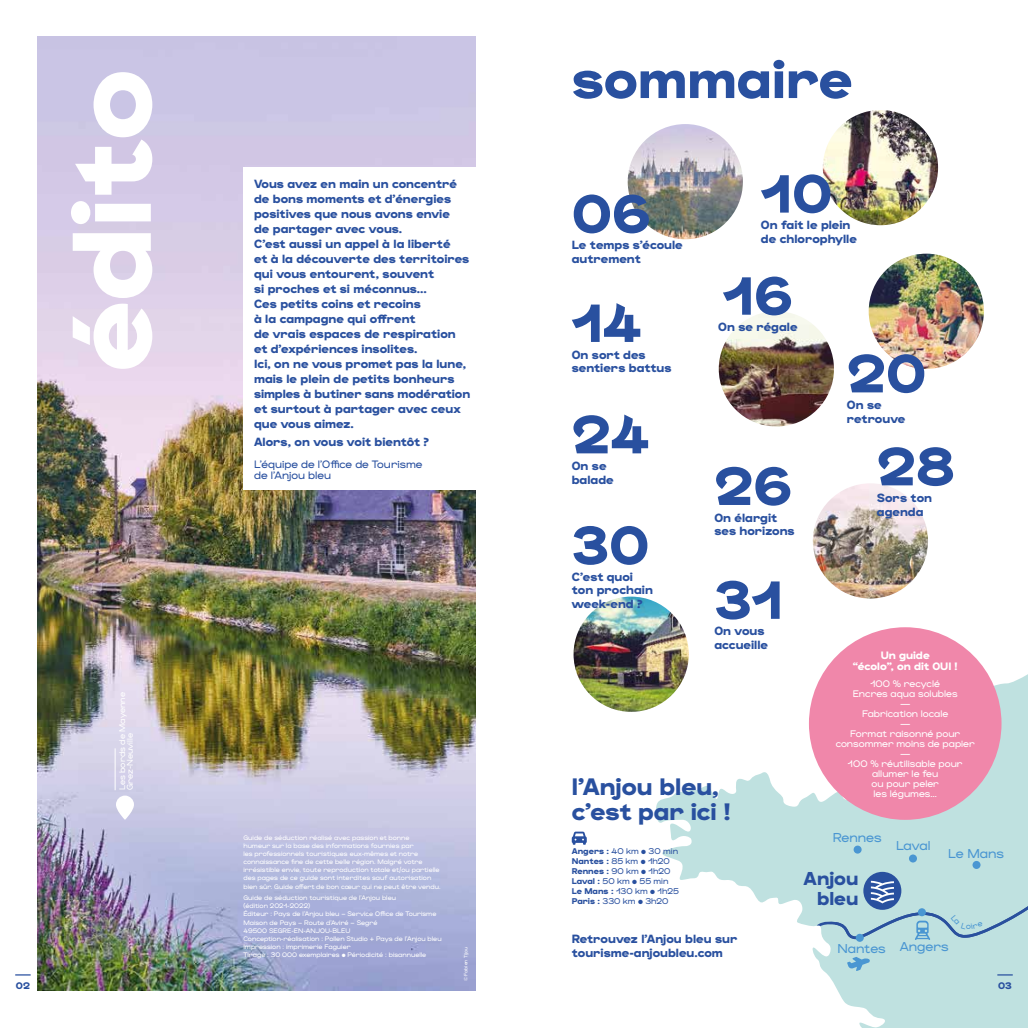
<style>
.page{position:relative;width:1028px;height:1028px;background:#fff}
.page>*{position:absolute;margin:0;border:0;box-sizing:border-box;transform-origin:0 0}
.t1{font:700 117.62px "Zoom Pro";color:#fff}
.t2{font:700 56.25px "Zoom Pro";color:#29509f}
.t3{font:700 25px/25px "Zoom Pro";color:#29509f}
.t4{font:700 19.62px/19.6px "Zoom Pro";color:#29509f;text-align:right}
.t5{font:13.5px "Zoom Pro";color:#4a96d2}
.t6{font:700 12.5px/15px "Zoom Pro";color:#29509f}
.t7{font:11.25px/11.2px "Zoom Pro";color:#29509f}
.t8{font:700 11.25px/11.2px "Zoom Pro";color:#fff;text-align:center}
.t9{font:10px/10px "Zoom Pro";color:#fff;text-align:center}
.t10{font:700 10px "Zoom Pro";color:#29509f}
.t11{font:8.75px/10px "Zoom Pro";color:#29509f}
.t12{font:8.75px/7.5px "Zoom Pro";color:#fff}
.t13{font:6.88px/8.1px "Zoom Pro";color:#fff}
.t14{font:5px "Zoom Pro";color:#fff}
.s1{font-weight:700}
</style>
<div class="page">
<img style="left:573px;top:596px;width:115px;height:116px;border-radius:58px">
<svg style="left:655px;top:649px;width:373px;height:379px"></svg>
<svg style="left:847px;top:956px;width:23px;height:15px"></svg>
<div style="left:853px;top:845px;width:8px;height:8px;background:#4a96d2;border-radius:50%"></div>
<div style="left:909px;top:854px;width:8px;height:8px;background:#4a96d2;border-radius:50%"></div>
<svg style="left:997px;top:974px;width:15px;height:1px"></svg>
<svg style="left:15px;top:974px;width:16px;height:1px"></svg>
<img style="left:627px;top:124px;width:116px;height:115px;border-radius:58px">
<img style="left:812px;top:483px;width:116px;height:115px;border-radius:58px">
<img style="left:718px;top:311px;width:116px;height:115px;border-radius:58px">
<img style="left:868px;top:254px;width:115px;height:115px;border-radius:58px">
<img style="left:823px;top:110px;width:115px;height:115px;border-radius:58px">
<img style="left:37px;top:37px;width:438px;height:953px">
<svg style="left:572px;top:831px;width:15px;height:13px"></svg>
<div style="left:243px;top:168px;width:238px;height:321px;background:#fff"></div>
<div style="left:809px;top:627px;width:192px;height:192px;background:#f087aa;border-radius:50%"></div>
<hr style="left:115px;top:748px;width:1px;height:42px;background:#fff">
<svg style="left:116px;top:795px;width:18px;height:24px"></svg>
<svg style="left:816px;top:858px;width:212px;height:89px;background:#b1d4da"></svg>
<h1 class="t1" style="left:38px;top:372px;width:304px;rotate:-90deg">édito</h1>
<p class="t12" style="left:119px;top:790px;width:100px;rotate:-90deg">Les bords de Mayenne<br>Grez-Neuville</p>
<p class="t6" style="left:254px;top:177px;width:218px">Vous avez en main un concentré de bons moments et d’énergies positives que nous avons envie<br>de partager avec vous.<br>C’est aussi un appel à la liberté<br>et à la découverte des territoires qui vous entourent, souvent<br>si proches et si méconnus…<br>Ces petits coins et recoins<br>à la campagne qui offrent<br>de vrais espaces de respiration et d’expériences insolites.<br>Ici, on ne vous promet pas la lune, mais le plein de petits bonheurs simples à butiner sans modération et surtout à partager avec ceux que vous aimez.</p>
<p class="t6" style="left:254px;top:434px;width:176px">Alors, on vous voit bientôt ?</p>
<p class="t7" style="left:254px;top:458px;width:170px">L’équipe de l’Office de Tourisme de l’Anjou bleu</p>
<h2 class="t2" style="left:572px;top:44px;width:282px">sommaire</h2>
<h2 class="t2" style="left:572px;top:179px;width:80px">06</h2>
<p class="t6" style="left:572px;top:238px;width:112px;line-height:13.8px">Le temps s’écoule autrement</p>
<h2 class="t2" style="left:572px;top:288px;width:71px">14</h2>
<p class="t6" style="left:572px;top:347px;width:101px;line-height:13.8px">On sort des sentiers battus</p>
<h2 class="t2" style="left:572px;top:399px;width:79px">24</h2>
<p class="t6" style="left:572px;top:459px;width:43px;line-height:13.8px">On se balade</p>
<h2 class="t2" style="left:572px;top:510px;width:79px">30</h2>
<p class="t6" style="left:572px;top:570px;width:83px;line-height:13.8px">C’est quoi ton prochain week-end ?</p>
<h2 class="t2" style="left:761px;top:159px;width:73px">10</h2>
<p class="t6" style="left:761px;top:218px;width:91px">On fait le plein</p>
<p class="t6" style="left:761px;top:231px;width:98px">de chlorophylle</p>
<h2 class="t2" style="left:723px;top:261px;width:71px">16</h2>
<p class="t6" style="left:718px;top:320px;width:81px">On se régale</p>
<h2 class="t2" style="left:714px;top:451px;width:79px">26</h2>
<p class="t6" style="left:714px;top:510px;width:82px;line-height:13.8px">On élargit ses horizons</p>
<h2 class="t2" style="left:714px;top:565px;width:70px">31</h2>
<h2 class="t2" style="left:847px;top:338px;width:81px">20</h2>
<p class="t6" style="left:847px;top:398px;width:60px;line-height:13.8px">On se retrouve</p>
<h2 class="t2" style="left:877px;top:431px;width:80px">28</h2>
<p class="t6" style="left:877px;top:491px;width:57px;line-height:13.8px">Sors ton agenda</p>
<p class="t6" style="left:714px;top:624px;width:55px;line-height:13.8px">On vous accueille</p>
<h3 class="t3" style="left:572px;top:774px;width:160px">l’Anjou bleu, c’est par ici !</h3>
<p class="t8" style="left:852px;top:649px;width:106px">Un guide<br>“écolo”, on dit OUI !</p>
<p class="t9" style="left:835px;top:679px;width:141px">100 % recyclé<br>Encres aqua solubles<br>—<br>Fabrication locale<br>—<br>Format raisonné pour consommer moins de papier —<br>100 % réutilisable pour allumer le feu<br>ou pour peler<br>les légumes…</p>
<p class="t5" style="left:832px;top:829px;width:50px">Rennes</p>
<p class="t13" style="left:243px;top:833px;width:199px">Guide de séduction réalisé avec passion et bonne<br>humeur sur la base des informations fournies par<br>les professionnels touristiques eux-mêmes et notre connaissance fine de cette belle région. Malgré votre irrésistible envie, toute reproduction totale et/ou partielle des pages de ce guide sont interdites sauf autorisation bien sûr. Guide offert de bon cœur qui ne peut être vendu.</p>
<p class="t13" style="left:243px;top:893px;width:200px">Guide de séduction touristique de l’Anjou bleu<br>(édition 2021-2022)<br>Éditeur : Pays de l’Anjou bleu – Service Office de Tourisme Maison de Pays – Route d’Aviré – Segré<br>49500 SEGRE-EN-ANJOU-BLEU<br>Conception-réalisation : Pollen Studio + Pays de l’Anjou bleu Impression : imprimerie Faguier<br>Tirage : 30 000 exemplaires • Périodicité : bisannuelle</p>
<p class="t5" style="left:896px;top:838px;width:36px">Laval</p>
<p class="t11" style="left:572px;top:846px;width:109px"><span class="s1">Angers :</span> 40 km • 30 min<br><span class="s1">Nantes :</span> 85 km • 1h20<br><span class="s1">Rennes :</span> 90 km • 1h20<br><span class="s1">Laval :</span> 50 km • 55 min<br><span class="s1">Le Mans :</span> 130 km • 1h25<br><span class="s1">Paris :</span> 330 km • 3h20</p>
<p class="t5" style="left:948px;top:845px;width:57px">Le Mans</p>
<h3 class="t4" style="left:803px;top:869px;width:56px">Anjou bleu</h3>
<p class="t6" style="left:572px;top:932px;width:167px;line-height:13.8px">Retrouvez l'Anjou bleu sur tourisme-anjoubleu.com</p>
<p class="t5" style="left:837px;top:940px;width:113px">Nantes Angers</p>
<p class="t14" style="left:463px;top:981px;width:36px;rotate:-90deg">© Fabien Tijou</p>
<p class="t10" style="left:16px;top:979px;width:16px">02</p>
<p class="t10" style="left:998px;top:979px;width:15px">03</p>
</div>
